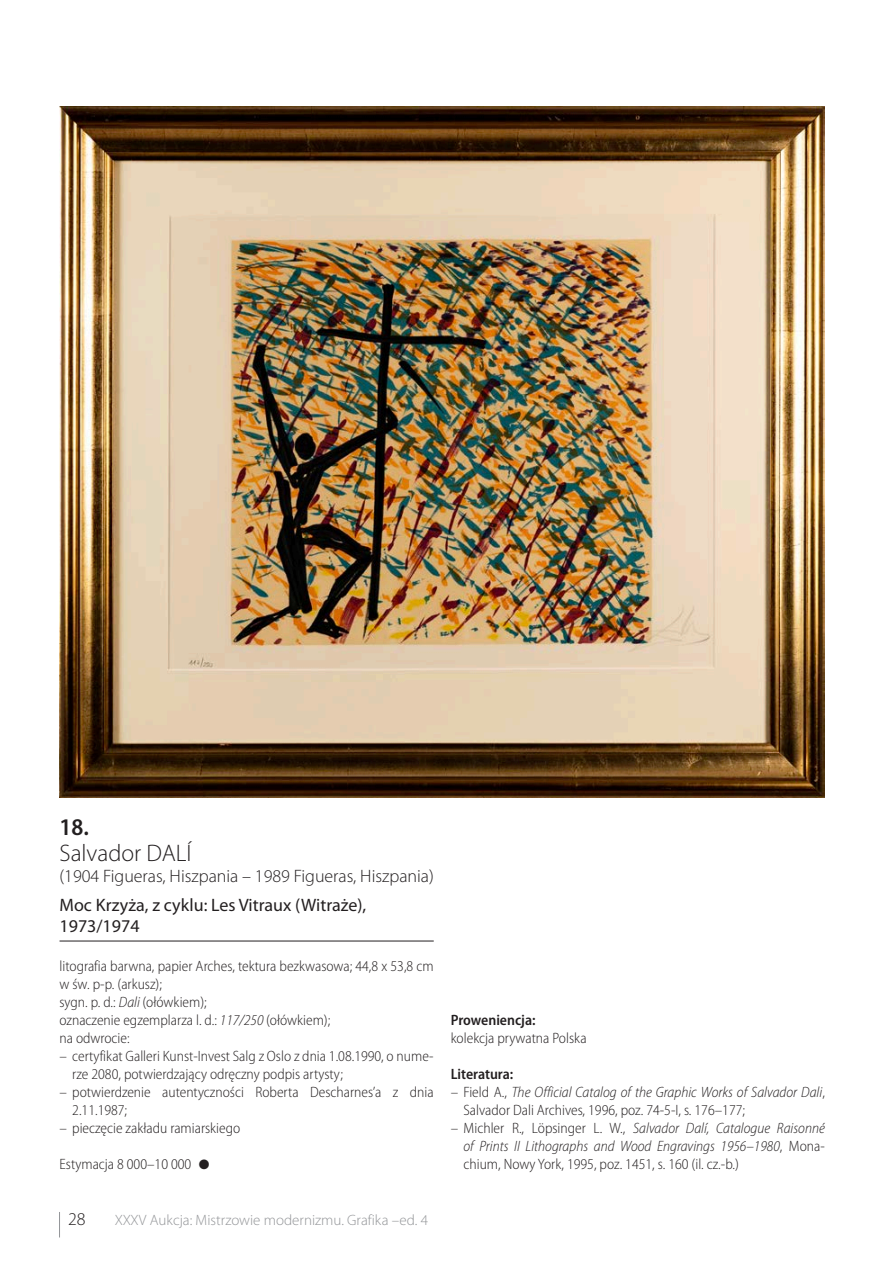
<style>
.page{position:relative;width:893px;height:1263px;background:#fff}
.page>*{position:absolute;margin:0;border:0;box-sizing:border-box;transform-origin:0 0}
.Autor{font:300 24px "Myriad Pro";color:#231f20}
.numer{font:600 semi-condensed 24px "Myriad Pro";color:#231f20}
.tekst_opis{font:300 18px "Myriad Pro";color:#231f20}
.tytuł{font:18px/21px "Myriad Pro";color:#231f20}
.punkty{font:300 semi-condensed 15px/18px "Myriad Pro";color:#231f20}
.tekst_opis-2{font:300 semi-condensed 15px/18px "Myriad Pro";color:#231f20}
.punkty-2{font:italic 300 semi-condensed 15px/18px "Myriad Pro";color:#231f20;text-align:justify}
.t1{font:300 15px "Myriad Pro";color:#939598}
.tekst_opis-3{font:600 semi-condensed 15px "Myriad Pro";color:#231f20}
.s1{font-style:italic}
.s2{font-style:normal}
</style>
<div class="page">
<svg style="left:59px;top:1212px;width:1px;height:25px"></svg>
<hr style="left:60px;top:941px;width:374px;height:1px;background:#231f20">
<img style="left:60px;top:106px;width:765px;height:692px">
<p class="numer" style="left:60px;top:814px;width:31px">18.</p>
<p class="Autor" style="left:60px;top:839px;width:134px">Salvador DALÍ</p>
<p class="tekst_opis" style="left:60px;top:866px;width:376px">(1904 Figueras, Hiszpania – 1989 Figueras, Hiszpania)</p>
<p class="tytuł" style="left:60px;top:895px;width:308px">Moc Krzyża, z cyklu: Les Vitraux (Witraże),<br>1973/1974</p>
<p class="tekst_opis-2" style="left:60px;top:958px;width:376px">litografia barwna, papier Arches, tektura bezkwasowa; 44,8 x 53,8 cm w św. p-p. (arkusz);</p>
<p class="tekst_opis-2" style="left:60px;top:994px;width:149px">sygn. p. d.: <span class="s1">Dali</span> (ołówkiem);</p>
<p class="tekst_opis-2" style="left:60px;top:1012px;width:272px">oznaczenie egzemplarza l. d.: <span class="s1">117/250</span> (ołówkiem);</p>
<p class="tekst_opis-2" style="left:60px;top:1030px;width:72px">na odwrocie:</p>
<p class="punkty" style="left:72px;top:1048px;width:363px;text-indent:-13px">– certyfikat Galleri Kunst-Invest Salg z Oslo z dnia 1.08.1990, o nume&shy;rze 2080, potwierdzający odręczny podpis artysty;</p>
<p class="punkty" style="left:72px;top:1084px;width:363px;text-indent:-13px">– potwierdzenie autentyczności Roberta Descharnes’a z dnia<br>2.11.1987;</p>
<p class="punkty" style="left:60px;top:1120px;width:182px">– pieczęcie zakładu ramiarskiego</p>
<p class="tekst_opis-2" style="left:60px;top:1156px;width:151px">Estymacja 8 000–10 000 ●</p>
<p class="tekst_opis" style="left:68px;top:1209px;width:19px">28</p>
<p class="t1" style="left:115px;top:1212px;width:315px">XXXV Aukcja: Mistrzowie modernizmu. Grafika –ed. 4</p>
<p class="tekst_opis-3" style="left:451px;top:1012px;width:86px">Proweniencja:</p>
<p class="tekst_opis-2" style="left:451px;top:1030px;width:137px">kolekcja prywatna Polska</p>
<p class="tekst_opis-3" style="left:451px;top:1066px;width:64px">Literatura:</p>
<p class="punkty" style="left:463px;top:1084px;width:363px;text-indent:-13px">– Field A., <span class="s1">The Official Catalog of the Graphic Works of Salvador Dali</span>,<br>Salvador Dali Archives, 1996, poz. 74-5-I, s. 176–177;</p>
<p class="punkty-2" style="left:463px;top:1120px;width:363px;text-indent:-13px"><span class="s2">– Michler R., Löpsinger L. W.,</span> Salvador Dalí, Catalogue Raisonné of Prints II Lithographs and Wood Engravings 1956–1980<span class="s2">, Mona&shy;chium, Nowy York, 1995, poz. 1451, s. 160 (il. cz.-b.)</span></p>
</div>
